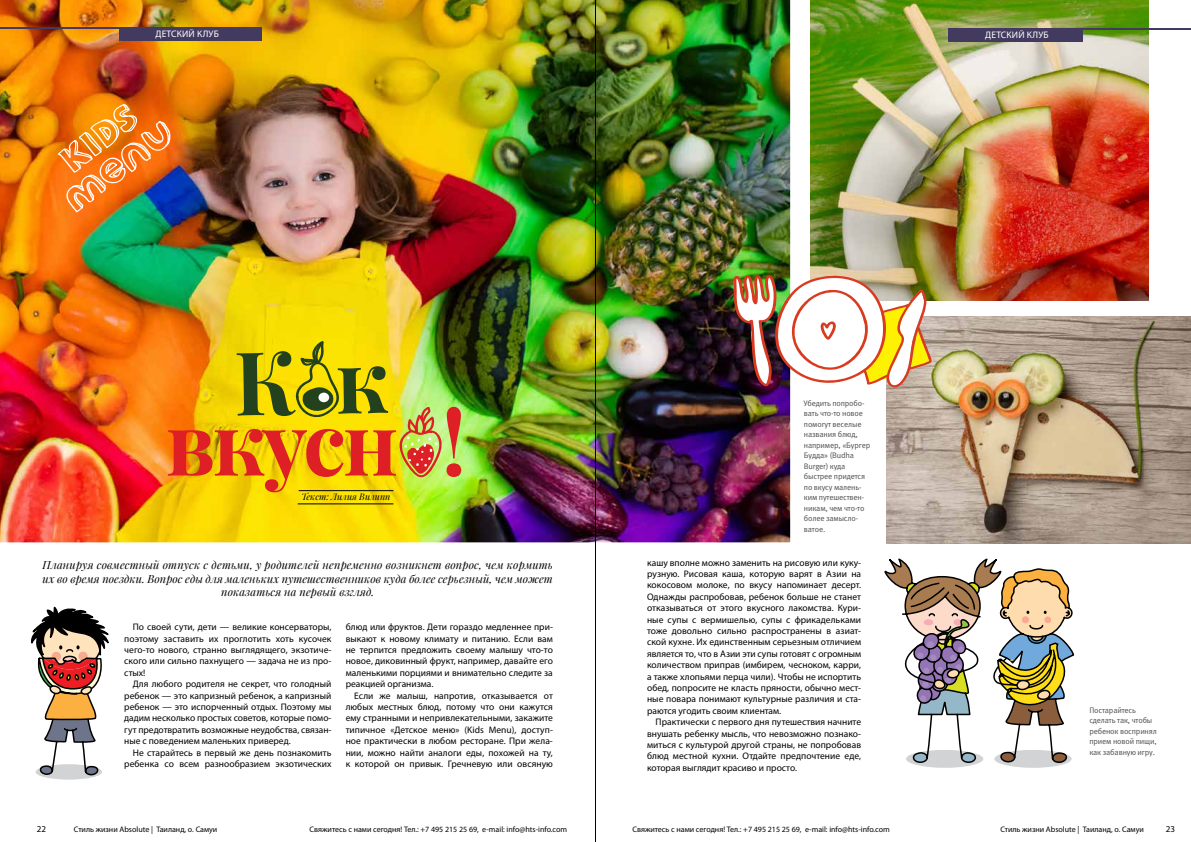
<style>
.page{position:relative;width:1191px;height:842px;background:#fff}
.page>*{position:absolute;margin:0;border:0;box-sizing:border-box;transform-origin:0 0}
.t1{font:italic 11px/13.6px "Playfair Display";letter-spacing:.01em;color:#000;text-align:center}
.t2{font:9.5px/11.4px "Myriad Pro";letter-spacing:.005em;color:#000;text-align:justify}
.t3{font:9.5px "Myriad Pro";letter-spacing:.02em;color:#fff}
.t4{font:italic 9px "Playfair Display";color:#000}
.t5{font:9px "Myriad Pro";color:#000}
.t6{font:8px/10.5px "Meta Pro";letter-spacing:-.02em;color:#4d4d4f}
.t7{font:8px "Myriad Pro";color:#000}
</style>
<div class="page">
<img style="left:0;top:0;width:791px;height:543px">
<div style="left:120px;top:27px;width:142px;height:14px;background:#423a5f"></div>
<hr style="left:0;top:27px;width:147px;height:2px;background:#423a5f">
<img style="left:810px;top:0;width:338px;height:300px">
<div style="left:948px;top:28px;width:135px;height:14px;background:#423a5f"></div>
<hr style="left:1042px;top:28px;width:149px;height:2px;background:#423a5f">
<img style="left:886px;top:316px;width:305px;height:227px">
<img style="left:168px;top:341px;width:293px;height:151px">
<div style="left:318px;top:393px;width:11px;height:9px;background:#fff;border-radius:50%"></div>
<hr style="left:299px;top:490px;width:94px;height:1px;background:#000">
<hr style="left:298px;top:504px;width:95px;height:1px;background:#000">
<div style="left:36px;top:764px;width:66px;height:16px;background:#d1d3d4;border-radius:50%"></div>
<svg style="left:31px;top:606px;width:78px;height:170px"></svg>
<svg style="left:58px;top:104px;width:114px;height:108px;background:#dd8136"></svg>
<img style="left:732px;top:270px;width:199px;height:119px">
<div style="left:906px;top:750px;width:77px;height:18px;background:#d1d3d4;border-radius:50%"></div>
<div style="left:994px;top:750px;width:77px;height:18px;background:#d1d3d4;border-radius:50%"></div>
<svg style="left:884px;top:483px;width:190px;height:281px"></svg>
<hr style="left:595px;top:0;width:1px;height:842px;background:#000">
<p class="t3" style="left:155px;top:28px;width:65px">детский клуб</p>
<p class="t3" style="left:985px;top:29px;width:65px">детский клуб</p>
<p class="t4" style="left:301px;top:491px;width:91px">Текст: Лилия Вилипп</p>
<p class="t1" style="left:43px;top:558px;width:512px">Планируя совместный отпуск с детьми, у родителей непременно возникнет вопрос, чем кормить их во время поездки. Вопрос еды для маленьких путешественников куда более серьезный, чем может показаться на первый взгляд.</p>
<p class="t2" style="left:124px;top:621px;width:209px;text-indent:9px">По своей сути, дети — великие консерваторы, поэтому заставить их проглотить хоть кусочек чего-то нового, странно выглядящего, экзотиче&shy;ского или сильно пахнущего — задача не из про&shy;стых!</p>
<p class="t2" style="left:124px;top:678px;width:209px;text-indent:9px">Для любого родителя не секрет, что голодный ребенок — это капризный ребенок, а капризный ребенок — это испорченный отдых. Поэтому мы дадим несколько простых советов, которые помо&shy;гут предотвратить возможные неудобства, связан&shy;ные с поведением маленьких приверед.</p>
<p class="t2" style="left:124px;top:746px;width:209px;text-align:right">Не старайтесь в первый же день познакомить ребенка со всем разнообразием экзотических</p>
<p class="t2" style="left:346px;top:621px;width:209px">блюд или фруктов. Дети гораздо медленнее при&shy;выкают к новому климату и питанию. Если вам не терпится предложить своему малышу что-то новое, диковинный фрукт, например, давайте его маленькими порциями и внимательно следите за реакцией организма.</p>
<p class="t2" style="left:346px;top:689px;width:209px;text-indent:9px">Если же малыш, напротив, отказывается от любых местных блюд, потому что они кажутся ему странными и непривлекательными, закажите типичное «Детское меню» (Kids Menu), доступ&shy;ное практически в любом ресторане. При жела&shy;нии, можно найти аналоги еды, похожей на ту, к которой он привык. Гречневую или овсяную</p>
<p class="t6" style="left:804px;top:398px;width:68px">Убедить попробо&shy;вать что-то новое помогут веселые названия блюд, например, «Бургер<br>Будда» (Budha<br>Burger) куда быстрее придется по вкусу малень&shy;ким путешествен&shy;никам, чем что-то более замысло&shy;ватое.</p>
<p class="t2" style="left:647px;top:557px;width:216px">кашу вполне можно заменить на рисовую или куку&shy;рузную. Рисовая каша, которую варят в Азии на кокосовом молоке, по вкусу напоминает десерт.<br>Однажды распробовав, ребенок больше не станет отказываться от этого вкусного лакомства. Кури&shy;ные супы с вермишелью, супы с фрикадельками тоже довольно сильно распространены в азиат&shy;ской кухне. Их единственным серьезным отличием является то, что в Азии эти супы готовят с огромным количеством приправ (имбирем, чесноком, карри, а также хлопьями перца чили). Чтобы не испортить обед, попросите не класть пряности, обычно мест&shy;ные повара понимают культурные различия и ста&shy;раются угодить своим клиентам.</p>
<p class="t2" style="left:647px;top:716px;width:215px;text-indent:9px">Практически с первого дня путешествия начните внушать ребенку мысль, что невозможно познако&shy;миться с культурой другой страны, не попробовав блюд местной кухни. Отдайте предпочтение еде, которая выглядит красиво и просто.</p>
<p class="t6" style="left:1089px;top:705px;width:69px">Постарайтесь сделать так, чтобы ребенок воспринял прием новой пищи, как забавную игру.</p>
<p class="t5" style="left:37px;top:824px;width:11px">22</p>
<p class="t7" style="left:74px;top:824px;width:145px">Стиль жизни Absolute | Таиланд, о. Самуи</p>
<p class="t7" style="left:310px;top:825px;width:259px">Свяжитесь с нами сегодня! Тел.: +7 495 215 25 69, e-mail: info@hts-info.com</p>
<p class="t7" style="left:632px;top:824px;width:259px">Свяжитесь с нами сегодня! Тел.: +7 495 215 25 69, e-mail: info@hts-info.com</p>
<p class="t7" style="left:1000px;top:824px;width:145px">Стиль жизни Absolute | Таиланд, о. Самуи</p>
<p class="t5" style="left:1165px;top:824px;width:11px">23</p>
</div>
